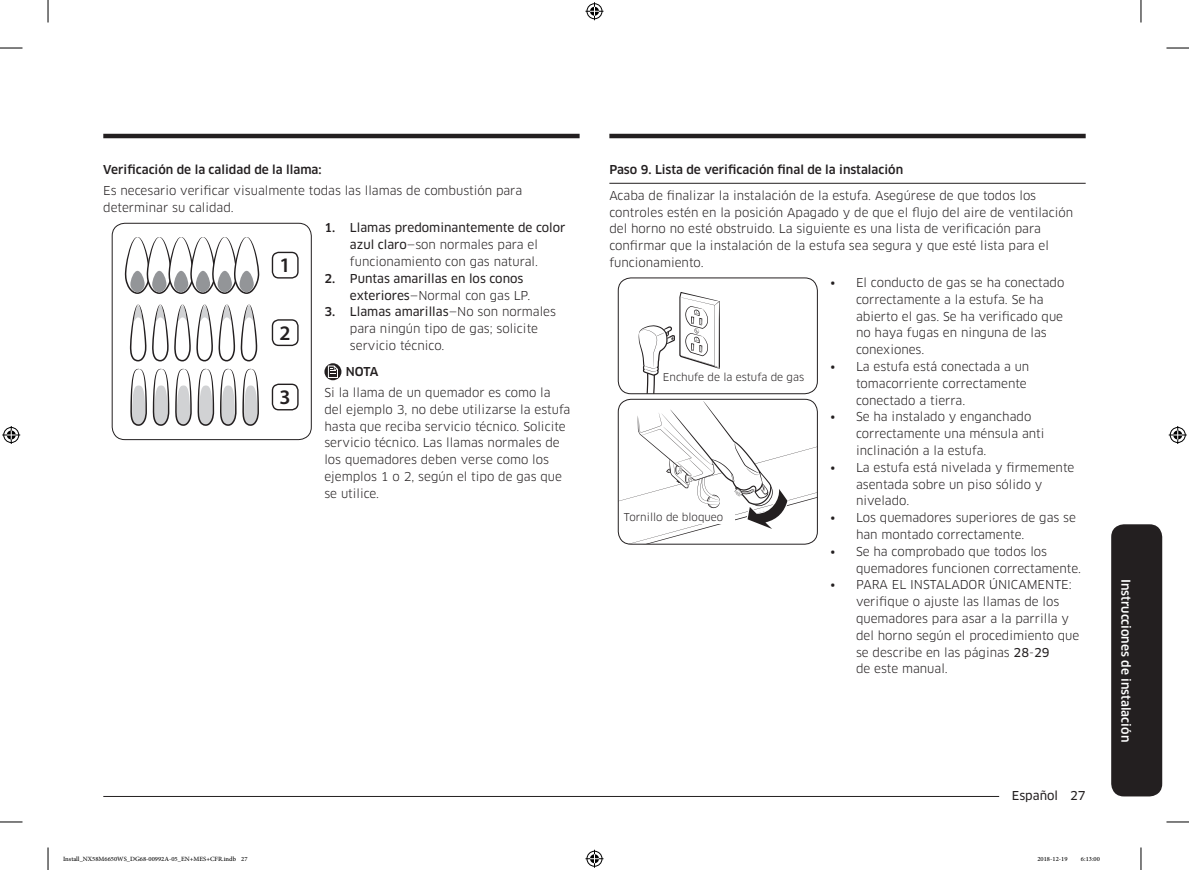
<style>
.page{position:relative;width:1189px;height:870px;background:#fff}
.page>*{position:absolute;margin:0;border:0;box-sizing:border-box;transform-origin:0 0}
.t1{font:600 20.7px "Myriad Pro";color:#231f20}
.t2{font:12px/16.8px "Samsung Clan Pro";color:#231f20}
.t3{font:12px "Samsung Clan Pro News";color:#231f20}
.t4{font:500 12px "Samsung Clan Pro";color:#231f20}
.t5{font:500 12px "Samsung Clan Pro";color:#fff}
.t6{font:10.5px "Samsung Clan Pro";color:#231f20}
.t7{font:9px "Adobe Arabic";color:#000}
.s1{font-family:"Samsung Clan Pro";font-weight:500}
.s2{font-family:"Samsung Clan Pro News"}
.s3{font-family:"Samsung Clan Pro"}
</style>
<div class="page">
<hr style="left:103px;top:796px;width:936px;height:1px;background:#231f20">
<div style="left:999px;top:787px;width:86px;height:15px;background:#fff"></div>
<div style="left:1111px;top:524px;width:51px;height:272px;background:#231f20;border-radius:13px"></div>
<hr style="left:609px;top:134px;width:476px;height:4px;background:#231f20">
<hr style="left:103px;top:134px;width:477px;height:4px;background:#231f20">
<hr style="left:609px;top:183px;width:476px;height:1px;background:#231f20">
<svg style="left:638px;top:292px;width:82px;height:100px"></svg>
<div style="left:618px;top:278px;width:200px;height:116px;border:1px solid #231f20;border-radius:13px"></div>
<svg style="left:618px;top:401px;width:199px;height:143px"></svg>
<div style="left:618px;top:399px;width:200px;height:145px;border:1px solid #231f20;border-radius:13px"></div>
<div style="left:624px;top:510px;width:111px;height:14px;background:#fff"></div>
<svg style="left:125px;top:237px;width:134px;height:57px"></svg>
<svg style="left:272px;top:319px;width:27px;height:27px"></svg>
<svg style="left:272px;top:384px;width:27px;height:26px"></svg>
<svg style="left:272px;top:252px;width:27px;height:27px"></svg>
<svg style="left:130px;top:369px;width:17px;height:57px"></svg>
<svg style="left:153px;top:369px;width:16px;height:57px"></svg>
<svg style="left:175px;top:369px;width:17px;height:57px"></svg>
<svg style="left:198px;top:369px;width:16px;height:57px"></svg>
<svg style="left:220px;top:369px;width:39px;height:57px"></svg>
<svg style="left:130px;top:304px;width:105px;height:57px"></svg>
<svg style="left:241px;top:304px;width:16px;height:57px"></svg>
<div style="left:112px;top:223px;width:200px;height:217px;border:1px solid #231f20;border-radius:13px"></div>
<svg style="left:324px;top:363px;width:17px;height:17px"></svg>
<svg style="left:328px;top:365px;width:10px;height:13px"></svg>
<svg style="left:0;top:48px;width:22px;height:1px"></svg>
<svg style="left:1166px;top:48px;width:23px;height:1px"></svg>
<svg style="left:0;top:822px;width:22px;height:1px"></svg>
<svg style="left:1166px;top:822px;width:23px;height:1px"></svg>
<svg style="left:48px;top:0;width:1px;height:22px"></svg>
<svg style="left:48px;top:847px;width:1px;height:23px"></svg>
<svg style="left:1141px;top:0;width:1px;height:22px"></svg>
<svg style="left:1141px;top:847px;width:1px;height:23px"></svg>
<svg style="left:585px;top:2px;width:18px;height:18px"></svg>
<svg style="left:585px;top:850px;width:18px;height:18px"></svg>
<svg style="left:2px;top:426px;width:18px;height:18px"></svg>
<svg style="left:1169px;top:426px;width:18px;height:18px"></svg>
<p class="t4" style="left:103px;top:163px;width:220px">Verificación de la calidad de la llama:</p>
<p class="t2" style="left:103px;top:183px;width:420px">Es necesario verificar visualmente todas las llamas de combustión para determinar su calidad.</p>
<h1 class="t1" style="left:280px;top:252px;width:13px">1</h1>
<h1 class="t1" style="left:280px;top:320px;width:13px">2</h1>
<h1 class="t1" style="left:280px;top:384px;width:13px">3</h1>
<p class="t3" style="left:324px;top:221px;width:243px"><span class="s1">1.</span> Llamas predominantemente de color</p>
<p class="t2" style="left:350px;top:236px;width:190px"><span class="s2">azul claro</span>—son normales para el funcionamiento con gas natural.</p>
<p class="t3" style="left:324px;top:271px;width:200px"><span class="s1">2.</span> Puntas amarillas en los conos</p>
<p class="t2" style="left:350px;top:287px;width:182px"><span class="s2">exteriores</span>—Normal con gas LP.</p>
<p class="t3" style="left:324px;top:305px;width:233px"><span class="s1">3.</span> Llamas amarillas<span class="s3">—No son normales</span></p>
<p class="t2" style="left:350px;top:320px;width:190px">para ningún tipo de gas; solicite servicio técnico.</p>
<p class="t4" style="left:346px;top:365px;width:34px">NOTA</p>
<p class="t2" style="left:324px;top:384px;width:247px">Si la llama de un quemador es como la del ejemplo 3, no debe utilizarse la estufa hasta que reciba servicio técnico. Solicite servicio técnico. Las llamas normales de los quemadores deben verse como los ejemplos 1 o 2, según el tipo de gas que se utilice.</p>
<p class="t4" style="left:609px;top:163px;width:295px">Paso 9. Lista de verificación final de la instalación</p>
<p class="t2" style="left:609px;top:187px;width:465px">Acaba de finalizar la instalación de la estufa. Asegúrese de que todos los controles estén en la posición Apagado y de que el flujo del aire de ventilación del horno no esté obstruido. La siguiente es una lista de verificación para confirmar que la instalación de la estufa sea segura y que esté lista para el funcionamiento.</p>
<p class="t6" style="left:663px;top:371px;width:143px">Enchufe de la estufa de gas</p>
<p class="t6" style="left:624px;top:511px;width:101px">Tornillo de bloqueo</p>
<p class="t2" style="left:856px;top:274px;width:210px;text-indent:-26px"><span class="s2">•</span> El conducto de gas se ha conectado correctamente a la estufa. Se ha abierto el gas. Se ha verificado que no haya fugas en ninguna de las conexiones.</p>
<p class="t2" style="left:856px;top:358px;width:175px;text-indent:-26px"><span class="s2">•</span> La estufa está conectada a un tomacorriente correctamente conectado a tierra.</p>
<p class="t2" style="left:856px;top:409px;width:190px;text-indent:-26px"><span class="s2">•</span> Se ha instalado y enganchado correctamente una ménsula anti inclinación a la estufa.</p>
<p class="t2" style="left:856px;top:459px;width:220px;text-indent:-26px"><span class="s2">•</span> La estufa está nivelada y firmemente asentada sobre un piso sólido y nivelado.</p>
<p class="t2" style="left:856px;top:509px;width:221px;text-indent:-26px"><span class="s2">•</span> Los quemadores superiores de gas se han montado correctamente.</p>
<p class="t2" style="left:856px;top:543px;width:226px;text-indent:-26px"><span class="s2">•</span> Se ha comprobado que todos los quemadores funcionen correctamente.</p>
<p class="t2" style="left:856px;top:577px;width:225px;text-indent:-26px"><span class="s2">•</span> PARA EL INSTALADOR ÚNICAMENTE: verifique o ajuste las llamas de los quemadores para asar a la parrilla y del horno según el procedimiento que se describe en las páginas <span class="s2">28</span>-<span class="s2">29<br></span>de este manual.</p>
<p class="t3" style="left:1012px;top:788px;width:75px">Español 27</p>
<p class="t5" style="left:1133px;top:579px;width:165px;rotate:90deg">Instrucciones de instalación</p>
<p class="t7" style="left:63px;top:853px;width:186px">Install_NX58M6650WS_DG68-00992A-05_EN+MES+CFR.indb 27</p>
<p class="t7" style="left:1037px;top:853px;width:32px">2018-12-19</p>
<p class="t7" style="left:1081px;top:853px;width:20px">6:13:00</p>
</div>
